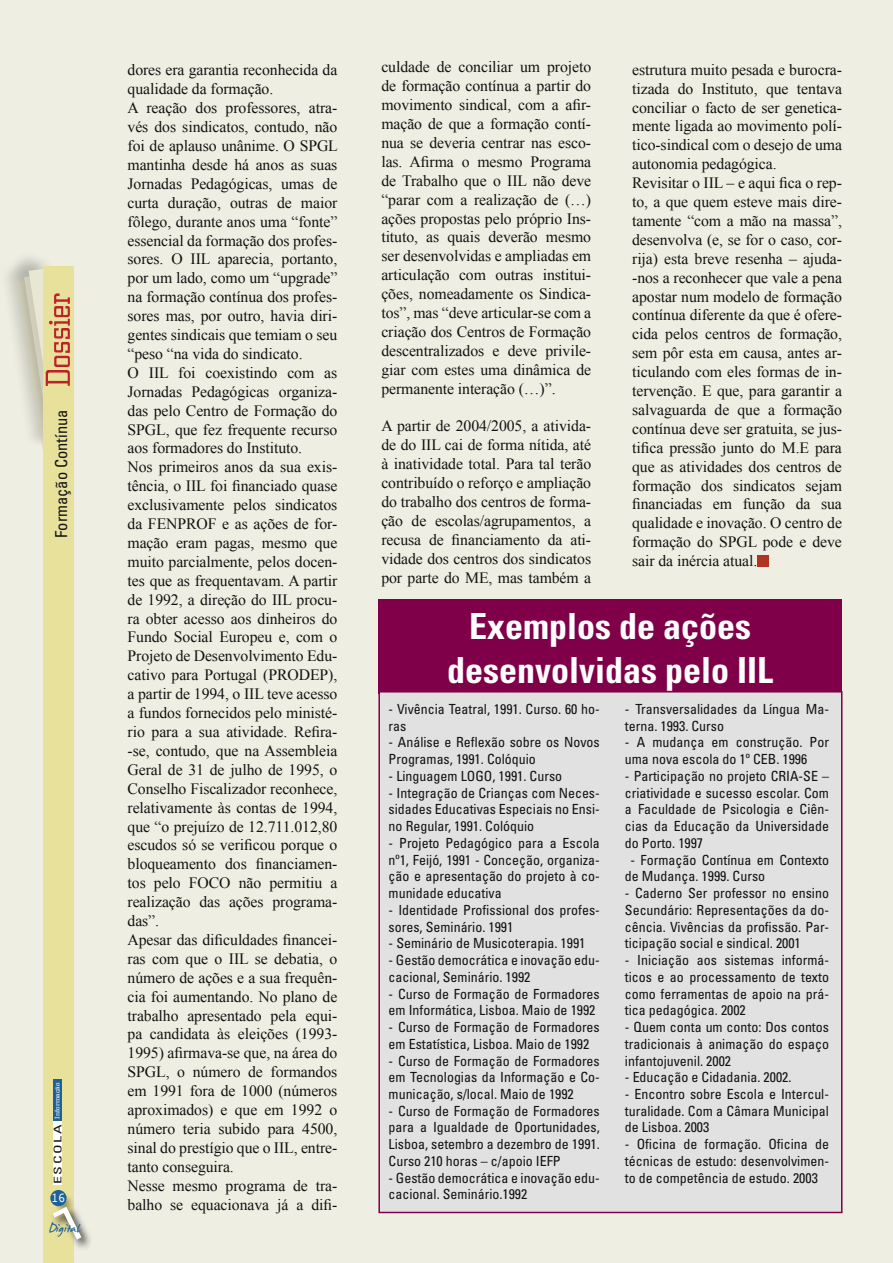
<style>
.page{position:relative;width:893px;height:1263px;background:#fff}
.page>*{position:absolute;margin:0;border:0;box-sizing:border-box;transform-origin:0 0}
.t1{font:700 condensed 36px/43.2px "Univers";color:#fff;text-align:center}
.t2{font:21px "James Fajardo";color:#1d6198}
.t3{font:condensed 16.5px "Univers";color:#121212}
.t4{font:15.75px/18.9px "Times New Roman";letter-spacing:-.005em;color:#121212}
.t5{font:condensed 13.95px/16.8px "Univers";color:#121212}
.t6{font:12px "Andale Mono";color:#fff}
.t7{font:condensed 10.5px "Univers";letter-spacing:.1em;color:#121212;scale:1.5 1}
.t8{font:6.75px "Civic";letter-spacing:.01em;color:#fff;scale:1.33 1}
</style>
<div class="page">
<div style="left:0;top:1px;width:893px;height:1262px;background:#efeee2"></div>
<div style="left:10px;top:250px;width:61px;height:198px;background:#121212;opacity:.1"></div>
<div style="left:43px;top:267px;width:31px;height:996px;background:#e8e19c"></div>
<svg style="left:17px;top:268px;width:53px;height:181px"></svg>
<div style="left:53px;top:1079px;width:9px;height:42px;background:#1d6198"></div>
<svg style="left:72px;top:1220px;width:18px;height:29px"></svg>
<svg style="left:53px;top:1196px;width:28px;height:43px"></svg>
<div style="left:50px;top:1190px;width:17px;height:16px;background:#1d6198;border-radius:50%"></div>
<div style="left:53px;top:1121px;width:8px;height:63px;background:#fff"></div>
<div style="left:378px;top:600px;width:464px;height:94px;background:#7f0049"></div>
<div style="left:378px;top:691px;width:464px;height:522px;background:#e1e1e1;border:2px solid #7f0049"></div>
<div style="left:757px;top:555px;width:12px;height:11px;background:#b13323"></div>
<p class="t3" style="left:51px;top:538px;width:130px;rotate:-90deg">Formação Contínua</p>
<p class="t8" style="left:54px;top:1119px;width:29px;rotate:-90deg">Informação</p>
<p class="t7" style="left:51px;top:1184px;width:41px;rotate:-90deg">ESCOLA</p>
<h2 class="t2" style="left:49px;top:1217px;width:32px">Digital</h2>
<p class="t6" style="left:51px;top:1190px;width:16px">16</p>
<p class="t4" style="left:128px;top:60px;width:212px">dores era garantia reconhecida da qualidade da formação.<br>A reação dos professores, atra&shy;vés dos sindicatos, contudo, não foi de aplauso unânime. O SPGL mantinha desde há anos as suas<br>Jornadas Pedagógicas, umas de curta duração, outras de maior fôlego, durante anos uma “fonte” essencial da formação dos profes&shy;sores. O IIL aparecia, portanto, por um lado, como um “upgrade” na formação contínua dos profes&shy;sores mas, por outro, havia diri&shy;gentes sindicais que temiam o seu “peso “na vida do sindicato.<br>O IIL foi coexistindo com as<br>Jornadas Pedagógicas organiza&shy;das pelo Centro de Formação do<br>SPGL, que fez frequente recurso aos formadores do Instituto.<br>Nos primeiros anos da sua exis&shy;tência, o IIL foi financiado quase exclusivamente pelos sindicatos da FENPROF e as ações de for&shy;mação eram pagas, mesmo que muito parcialmente, pelos docen&shy;tes que as frequentavam. A partir de 1992, a direção do IIL procu&shy;ra obter acesso aos dinheiros do<br>Fundo Social Europeu e, com o<br>Projeto de Desenvolvimento Edu&shy;cativo para Portugal (PRODEP), a partir de 1994, o IIL teve acesso a fundos fornecidos pelo ministé&shy;rio para a sua atividade. Refira--se, contudo, que na Assembleia<br>Geral de 31 de julho de 1995, o<br>Conselho Fiscalizador reconhece, relativamente às contas de 1994, que “o prejuízo de 12.711.012,80 escudos só se verificou porque o bloqueamento dos financiamen&shy;tos pelo FOCO não permitiu a realização das ações programa&shy;das”.<br>Apesar das dificuldades financei&shy;ras com que o IIL se debatia, o número de ações e a sua frequên&shy;cia foi aumentando. No plano de trabalho apresentado pela equi&shy;pa candidata às eleições (1993-<br>1995) afirmava-se que, na área do<br>SPGL, o número de formandos em 1991 fora de 1000 (números aproximados) e que em 1992 o número teria subido para 4500, sinal do prestígio que o IIL, entre&shy;tanto conseguira.<br>Nesse mesmo programa de tra&shy;balho se equacionava já a difi-</p>
<p class="t4" style="left:381px;top:57px;width:211px;text-align:justify">culdade de conciliar um projeto de formação contínua a partir do movimento sindical, com a afir&shy;mação de que a formação contí&shy;nua se deveria centrar nas esco&shy;las. Afirma o mesmo Programa de Trabalho que o IIL não deve “parar com a realização de (…) ações propostas pelo próprio Ins&shy;tituto, as quais deverão mesmo ser desenvolvidas e ampliadas em articulação com outras institui&shy;ções, nomeadamente os Sindica&shy;tos”, mas “deve articular-se com a criação dos Centros de Formação descentralizados e deve privile&shy;giar com estes uma dinâmica de permanente interação (…)”.</p>
<p class="t4" style="left:632px;top:60px;width:211px">estrutura muito pesada e burocra&shy;tizada do Instituto, que tentava conciliar o facto de ser genetica&shy;mente ligada ao movimento polí&shy;tico-sindical com o desejo de uma autonomia pedagógica.<br>Revisitar o IIL – e aqui fica o rep&shy;to, a que quem esteve mais dire&shy;tamente “com a mão na massa”, desenvolva (e, se for o caso, cor&shy;rija) esta breve resenha – ajuda--nos a reconhecer que vale a pena apostar num modelo de formação contínua diferente da que é ofere&shy;cida pelos centros de formação, sem pôr esta em causa, antes ar&shy;ticulando com eles formas de in&shy;tervenção. E que, para garantir a salvaguarda de que a formação contínua deve ser gratuita, se jus&shy;tifica pressão junto do M.E para que as atividades dos centros de formação dos sindicatos sejam financiadas em função da sua qualidade e inovação. O centro de formação do SPGL pode e deve sair da inércia atual.</p>
<p class="t4" style="left:381px;top:416px;width:211px;text-align:justify">A partir de 2004/2005, a ativida&shy;de do IIL cai de forma nítida, até à inatividade total. Para tal terão contribuído o reforço e ampliação do trabalho dos centros de forma&shy;ção de escolas/agrupamentos, a recusa de financiamento da ati&shy;vidade dos centros dos sindicatos por parte do ME, mas também a</p>
<h1 class="t1" style="left:447px;top:605px;width:327px">Exemplos de ações desenvolvidas pelo IIL</h1>
<p class="t5" style="left:389px;top:700px;width:213px">- Vivência Teatral, 1991. Curso. 60 ho&shy;ras</p>
<p class="t5" style="left:389px;top:734px;width:213px">- Análise e Reflexão sobre os Novos<br>Programas, 1991. Colóquio</p>
<p class="t5" style="left:389px;top:767px;width:175px">- Linguagem LOGO, 1991. Curso</p>
<p class="t5" style="left:389px;top:784px;width:213px;text-align:justify">- Integração de Crianças com Neces&shy;sidades Educativas Especiais no Ensi&shy;no Regular, 1991. Colóquio</p>
<p class="t5" style="left:389px;top:834px;width:213px;text-align:justify">- Projeto Pedagógico para a Escola nº1, Feijó, 1991 - Conceção, organiza&shy;ção e apresentação do projeto à co&shy;munidade educativa</p>
<p class="t5" style="left:389px;top:901px;width:213px">- Identidade Profissional dos profes&shy;sores, Seminário. 1991</p>
<p class="t5" style="left:389px;top:935px;width:198px">- Seminário de Musicoterapia. 1991</p>
<p class="t5" style="left:389px;top:951px;width:213px">- Gestão democrática e inovação edu&shy;cacional, Seminário. 1992</p>
<p class="t5" style="left:389px;top:985px;width:213px">- Curso de Formação de Formadores em Informática, Lisboa. Maio de 1992</p>
<p class="t5" style="left:389px;top:1018px;width:213px">- Curso de Formação de Formadores em Estatística, Lisboa. Maio de 1992</p>
<p class="t5" style="left:389px;top:1052px;width:213px;text-align:justify">- Curso de Formação de Formadores em Tecnologias da Informação e Co&shy;municação, s/local. Maio de 1992</p>
<p class="t5" style="left:389px;top:1102px;width:213px;text-align:justify">- Curso de Formação de Formadores para a Igualdade de Oportunidades, Lisboa, setembro a dezembro de 1991.<br>Curso 210 horas – c/apoio IEFP</p>
<p class="t5" style="left:389px;top:1169px;width:213px">- Gestão democrática e inovação edu&shy;cacional. Seminário.1992</p>
<p class="t5" style="left:625px;top:700px;width:206px">- Transversalidades da Língua Ma&shy;terna. 1993. Curso</p>
<p class="t5" style="left:625px;top:734px;width:206px">- A mudança em construção. Por uma nova escola do 1º CEB. 1996</p>
<p class="t5" style="left:625px;top:767px;width:206px;text-align:justify">- Participação no projeto CRIA-SE – criatividade e sucesso escolar. Com a Faculdade de Psicologia e Ciên&shy;cias da Educação da Universidade do Porto. 1997</p>
<p class="t5" style="left:625px;top:851px;width:206px;text-indent:5px">- Formação Contínua em Contexto de Mudança. 1999. Curso</p>
<p class="t5" style="left:625px;top:884px;width:206px;text-align:justify">- Caderno Ser professor no ensino Secundário: Representações da do&shy;cência. Vivências da profissão. Par&shy;ticipação social e sindical. 2001</p>
<p class="t5" style="left:625px;top:951px;width:206px;text-align:justify">- Iniciação aos sistemas informá&shy;ticos e ao processamento de texto como ferramentas de apoio na prá&shy;tica pedagógica. 2002</p>
<p class="t5" style="left:625px;top:1018px;width:206px;text-align:justify">- Quem conta um conto: Dos contos tradicionais à animação do espaço infantojuvenil. 2002</p>
<p class="t5" style="left:625px;top:1069px;width:168px">- Educação e Cidadania. 2002.</p>
<p class="t5" style="left:625px;top:1085px;width:206px;text-align:justify">- Encontro sobre Escola e Intercul&shy;turalidade. Com a Câmara Municipal de Lisboa. 2003</p>
<p class="t5" style="left:625px;top:1136px;width:206px;text-align:justify">- Oficina de formação. Oficina de técnicas de estudo: desenvolvimen&shy;to de competência de estudo. 2003</p>
</div>
